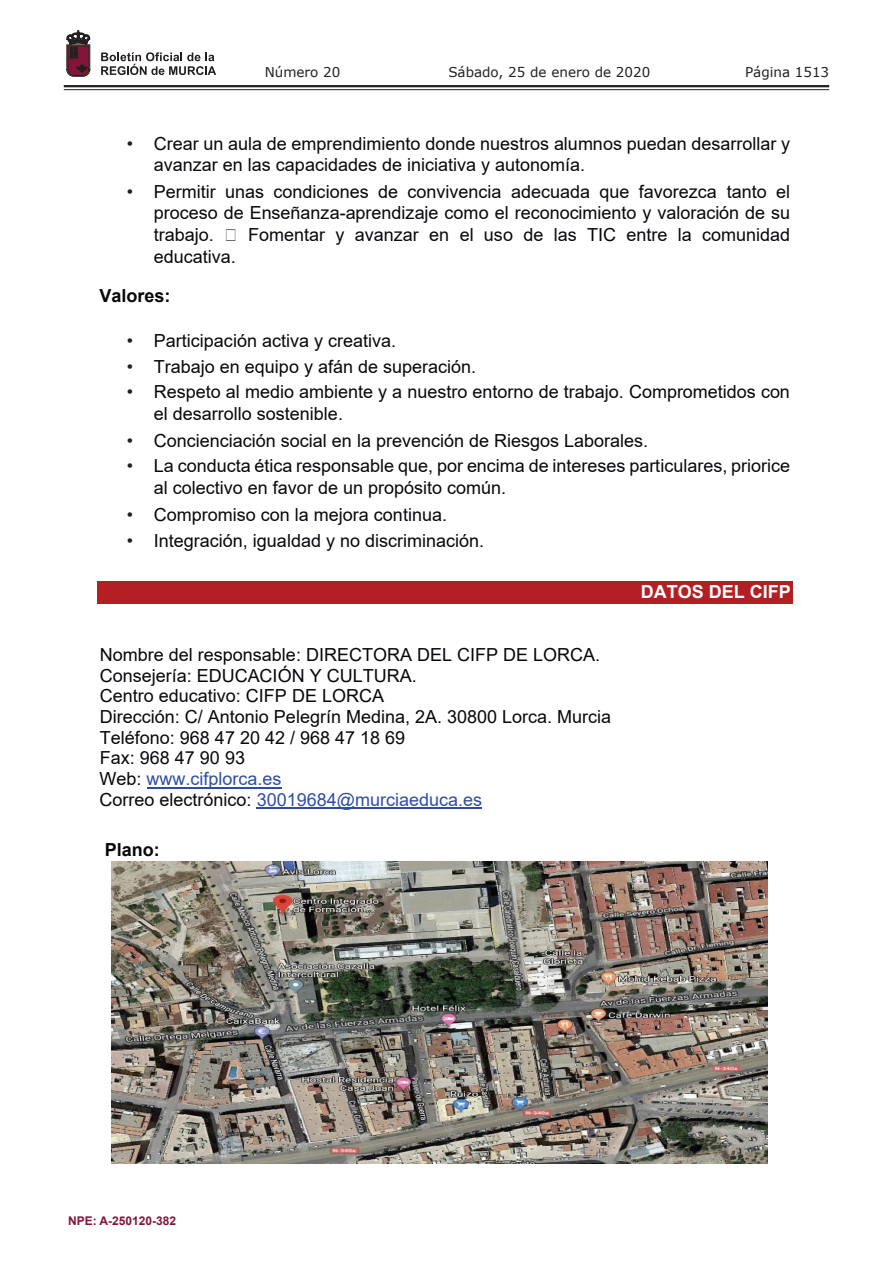
<style>
.page{position:relative;width:893px;height:1263px;background:#fff}
.page>*{position:absolute;margin:0;border:0;box-sizing:border-box;transform-origin:0 0}
.t1{font:18px/20.7px "Arial";color:#08070b}
.t2{font:700 18px "Arial";color:#08070b}
.t3{font:700 18px "Arial";color:#fff}
.t4{font:13.5px "Verdana";color:#231f20}
.t5{font:700 12px "Arial";color:#83143a}
.s1{color:#231f20}
.s2{color:#2f4ea1}
</style>
<div class="page">
<hr style="left:64px;top:85px;width:765px;height:2px;background:#231f20">
<hr style="left:64px;top:89px;width:765px;height:1px;background:#231f20">
<svg style="left:101px;top:52px;width:115px;height:23px"></svg>
<svg style="left:67px;top:31px;width:23px;height:45px"></svg>
<div style="left:98px;top:581px;width:695px;height:22px;background:#b41f23"></div>
<hr style="left:147px;top:787px;width:135px;height:1px;background:#2f4ea1">
<hr style="left:257px;top:808px;width:225px;height:1px;background:#2f4ea1">
<img style="left:112px;top:862px;width:656px;height:301px">
<p class="t4" style="left:265px;top:62px;width:77px">Número 20</p>
<p class="t4" style="left:448px;top:62px;width:203px">Sábado, 25 de enero de 2020</p>
<p class="t4" style="left:745px;top:62px;width:86px">Página 1513</p>
<p class="t1" style="left:154px;top:132px;width:638px;line-height:21.5px;text-indent:-27px"><span class="s1">•</span> Crear un aula de emprendimiento donde nuestros alumnos puedan desarrollar y avanzar en las capacidades de iniciativa y autonomía.</p>
<p class="t1" style="left:154px;top:181px;width:638px;line-height:21.6px;text-align:justify;text-indent:-27px"><span class="s1">•</span> Permitir unas condiciones de convivencia adecuada que favorezca tanto el proceso de Enseñanza-aprendizaje como el reconocimiento y valoración de su trabajo.</p>
<p class="t1" style="left:248px;top:224px;width:544px">Fomentar y avanzar en el uso de las TIC entre la comunidad</p>
<p class="t1" style="left:154px;top:246px;width:84px">educativa.</p>
<p class="t2" style="left:100px;top:283px;width:73px">Valores:</p>
<p class="t1" style="left:127px;top:331px;width:271px"><span class="s1">•</span> Participación activa y creativa.</p>
<p class="t1" style="left:127px;top:356px;width:351px"><span class="s1">•</span> Trabajo en equipo y afán de superación.</p>
<p class="t1" style="left:154px;top:381px;width:638px;line-height:21.6px;text-indent:-27px"><span class="s1">•</span> Respeto al medio ambiente y a nuestro entorno de trabajo. Comprometidos con el desarrollo sostenible.</p>
<p class="t1" style="left:127px;top:430px;width:523px"><span class="s1">•</span> Concienciación social en la prevención de Riesgos Laborales.</p>
<p class="t1" style="left:154px;top:455px;width:638px;line-height:21.6px;text-indent:-27px"><span class="s1">•</span> La conducta ética responsable que, por encima de intereses particulares, priorice al colectivo en favor de un propósito común.</p>
<p class="t1" style="left:127px;top:504px;width:322px"><span class="s1">•</span> Compromiso con la mejora continua.</p>
<p class="t1" style="left:127px;top:530px;width:359px"><span class="s1">•</span> Integración, igualdad y no discriminación.</p>
<p class="t3" style="left:641px;top:579px;width:152px">DATOS DEL CIFP</p>
<p class="t1" style="left:100px;top:644px;width:513px">Nombre del responsable: DIRECTORA DEL CIFP DE LORCA.<br>Consejería: EDUCACIÓN Y CULTURA.<br>Centro educativo: CIFP DE LORCA<br>Dirección: C/ Antonio Pelegrín Medina, 2A. 30800 Lorca. Murcia Teléfono: 968 47 20 42 / 968 47 18 69<br>Fax: 968 47 90 93<br>Web: <span class="s2">www.cifplorca.es<br></span>Correo electrónico: <span class="s2">30019684@murciaeduca.es</span></p>
<p class="t2" style="left:105px;top:837px;width:57px">Plano:</p>
<p class="t5" style="left:68px;top:1212px;width:110px">NPE: A-250120-382</p>
</div>
